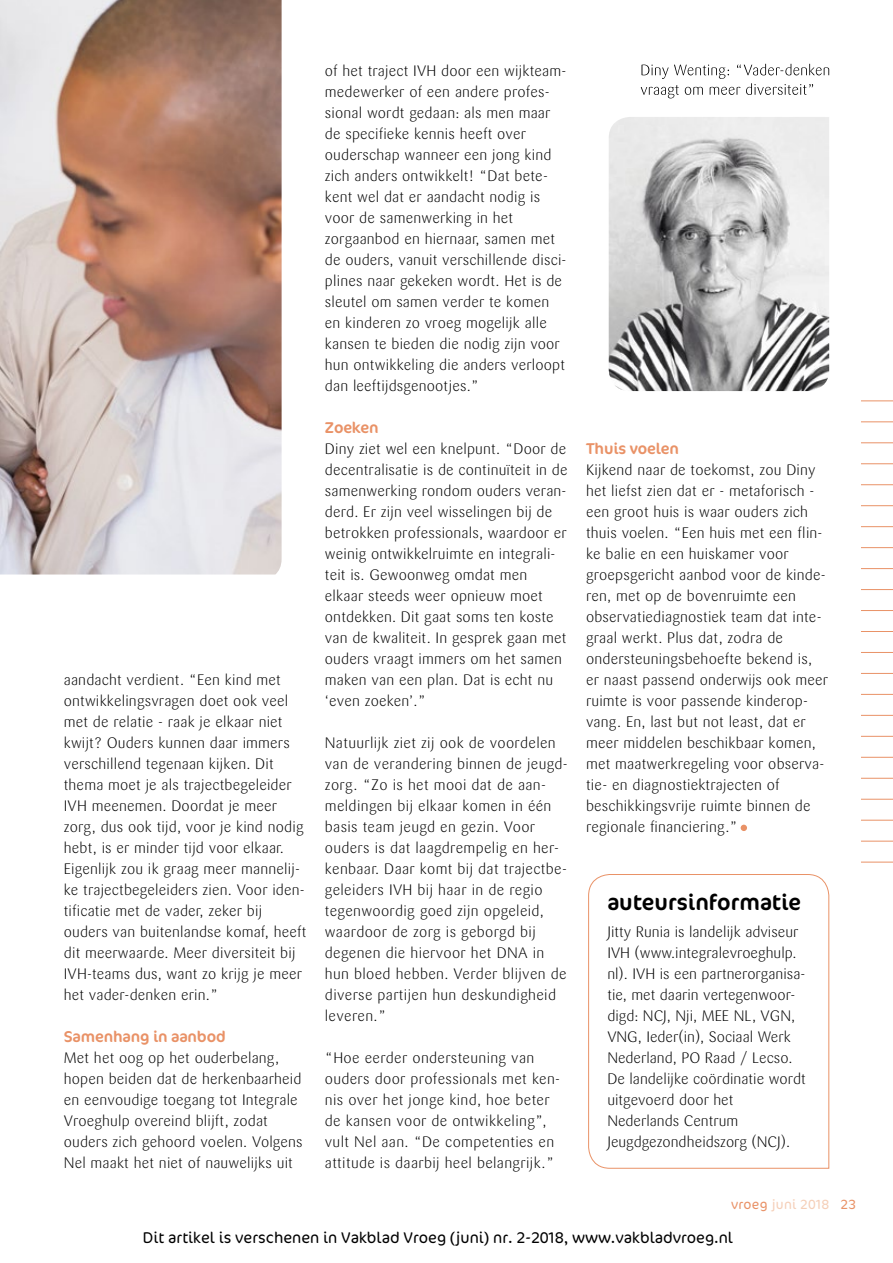
<style>
.page{position:relative;width:893px;height:1263px;background:#fff}
.page>*{position:absolute;margin:0;border:0;box-sizing:border-box;transform-origin:0 0}
.t1{font:22.5px "Cocon";color:#000}
.t2{font:300 15.75px "Cocon";color:#000}
.t3{font:15.75px "Cocon";letter-spacing:-.01em;color:#e99267}
.t4{font:300 15px/21px "Sari";letter-spacing:.01em;color:#000}
.t5{font:300 13.5px "Cocon";letter-spacing:.02em;color:#f5cfb8}
.s1{color:#e99267}
</style>
<div class="page">
<img style="left:0;top:0;width:282px;height:574px">
<img style="left:609px;top:117px;width:220px;height:274px">
<hr style="left:861px;top:400px;width:32px;height:1px;background:#e99267">
<hr style="left:861px;top:421px;width:32px;height:1px;background:#e99267">
<hr style="left:861px;top:442px;width:32px;height:1px;background:#e99267">
<hr style="left:861px;top:463px;width:32px;height:1px;background:#e99267">
<hr style="left:861px;top:484px;width:32px;height:1px;background:#e99267">
<hr style="left:861px;top:505px;width:32px;height:1px;background:#e99267">
<hr style="left:861px;top:526px;width:32px;height:1px;background:#e99267">
<hr style="left:861px;top:547px;width:32px;height:1px;background:#e99267">
<hr style="left:861px;top:568px;width:32px;height:1px;background:#e99267">
<hr style="left:861px;top:589px;width:32px;height:1px;background:#e99267">
<hr style="left:861px;top:610px;width:32px;height:1px;background:#e99267">
<hr style="left:861px;top:631px;width:32px;height:1px;background:#e99267">
<hr style="left:861px;top:652px;width:32px;height:1px;background:#e99267">
<hr style="left:861px;top:673px;width:32px;height:1px;background:#e99267">
<hr style="left:861px;top:694px;width:32px;height:1px;background:#e99267">
<hr style="left:861px;top:715px;width:32px;height:1px;background:#e99267">
<hr style="left:861px;top:736px;width:32px;height:1px;background:#e99267">
<hr style="left:861px;top:757px;width:32px;height:1px;background:#e99267">
<hr style="left:861px;top:778px;width:32px;height:1px;background:#e99267">
<hr style="left:861px;top:799px;width:32px;height:1px;background:#e99267">
<hr style="left:861px;top:820px;width:32px;height:1px;background:#e99267">
<hr style="left:861px;top:841px;width:32px;height:1px;background:#e99267">
<hr style="left:861px;top:862px;width:32px;height:1px;background:#e99267">
<svg style="left:588px;top:874px;width:242px;height:295px"></svg>
<svg style="left:741px;top:825px;width:6px;height:6px"></svg>
<svg style="left:641px;top:64px;width:188px;height:34px"></svg>
<p class="t4" style="left:64px;top:670px;width:244px">aandacht verdient. “Een kind met ontwikkelingsvragen doet ook veel met de relatie - raak je elkaar niet kwijt? Ouders kunnen daar immers verschillend tegenaan kijken. Dit thema moet je als trajectbegeleider IVH meenemen. Doordat je meer zorg, dus ook tijd, voor je kind nodig hebt, is er minder tijd voor elkaar.<br>Eigenlijk zou ik graag meer mannelij&shy;ke trajectbegeleiders zien. Voor iden&shy;tificatie met de vader, zeker bij ouders van buitenlandse komaf, heeft dit meerwaarde. Meer diversiteit bij IVH-teams dus, want zo krijg je meer het vader-denken erin.”</p>
<p class="t3" style="left:64px;top:1027px;width:163px">Samenhang in aanbod</p>
<p class="t4" style="left:64px;top:1048px;width:240px">Met het oog op het ouderbelang, hopen beiden dat de herkenbaarheid en eenvoudige toegang tot Integrale Vroeghulp overeind blijft, zodat ouders zich gehoord voelen. Volgens Nel maakt het niet of nauwelijks uit</p>
<p class="t4" style="left:325px;top:61px;width:243px">of het traject IVH door een wijkteam&shy;medewerker of een andere profes&shy;sional wordt gedaan: als men maar de specifieke kennis heeft over ouderschap wanneer een jong kind zich anders ontwikkelt! “Dat bete&shy;kent wel dat er aandacht nodig is voor de samenwerking in het zorgaanbod en hiernaar, samen met de ouders, vanuit verschillende disci&shy;plines naar gekeken wordt. Het is de sleutel om samen verder te komen en kinderen zo vroeg mogelijk alle kansen te bieden die nodig zijn voor hun ontwikkeling die anders verloopt dan leeftijdsgenootjes.”</p>
<p class="t3" style="left:325px;top:418px;width:55px">Zoeken</p>
<p class="t4" style="left:325px;top:439px;width:244px">Diny ziet wel een knelpunt. “Door de decentralisatie is de continuïteit in de samenwerking rondom ouders veran&shy;derd. Er zijn veel wisselingen bij de betrokken professionals, waardoor er weinig ontwikkelruimte en integrali&shy;teit is. Gewoonweg omdat men elkaar steeds weer opnieuw moet ontdekken. Dit gaat soms ten koste van de kwaliteit. In gesprek gaan met ouders vraagt immers om het samen maken van een plan. Dat is echt nu ‘even zoeken’.”</p>
<p class="t4" style="left:325px;top:733px;width:244px">Natuurlijk ziet zij ook de voordelen van de verandering binnen de jeugd&shy;zorg. “Zo is het mooi dat de aan&shy;meldingen bij elkaar komen in één basis team jeugd en gezin. Voor ouders is dat laagdrempelig en her&shy;kenbaar. Daar komt bij dat trajectbe&shy;geleiders IVH bij haar in de regio tegenwoordig goed zijn opgeleid, waardoor de zorg is geborgd bij degenen die hiervoor het DNA in hun bloed hebben. Verder blijven de diverse partijen hun deskundigheid leveren.”</p>
<p class="t4" style="left:325px;top:1048px;width:237px">“Hoe eerder ondersteuning van ouders door professionals met ken&shy;nis over het jonge kind, hoe beter de kansen voor de ontwikkeling”, vult Nel aan. “De competenties en attitude is daarbij heel belangrijk.”</p>
<p class="t3" style="left:586px;top:439px;width:94px">Thuis voelen</p>
<p class="t4" style="left:586px;top:460px;width:244px">Kijkend naar de toekomst, zou Diny het liefst zien dat er - metaforisch - een groot huis is waar ouders zich thuis voelen. “Een huis met een flin&shy;ke balie en een huiskamer voor groepsgericht aanbod voor de kinde&shy;ren, met op de bovenruimte een observatiediagnostiek team dat inte&shy;graal werkt. Plus dat, zodra de ondersteuningsbehoefte bekend is, er naast passend onderwijs ook meer ruimte is voor passende kinderop&shy;vang. En, last but not least, dat er meer middelen beschikbaar komen, met maatwerkregeling voor observa&shy;tie- en diagnostiektrajecten of beschikkingsvrije ruimte binnen de regionale financiering.”</p>
<h1 class="t1" style="left:607px;top:888px;width:195px">auteursinformatie</h1>
<p class="t4" style="left:607px;top:922px;width:200px">Jitty Runia is landelijk adviseur<br>IVH (www.integralevroeghulp. nl). IVH is een partnerorganisa&shy;tie, met daarin vertegenwoor&shy;digd: NCJ, Nji, MEE NL, VGN,<br>VNG, Ieder(in), Sociaal Werk<br>Nederland, PO Raad / Lecso.<br>De landelijke coördinatie wordt uitgevoerd door het<br>Nederlands Centrum<br>Jeugdgezondheidszorg (NCJ).</p>
<p class="t5" style="left:731px;top:1196px;width:127px"><span class="s1">vroeg</span> juni 2018 <span class="s1">23</span></p>
<p class="t2" style="left:143px;top:1228px;width:591px">Dit artikel is verschenen in Vakblad Vroeg (juni) nr. 2-2018, www.vakbladvroeg.nl</p>
</div>
